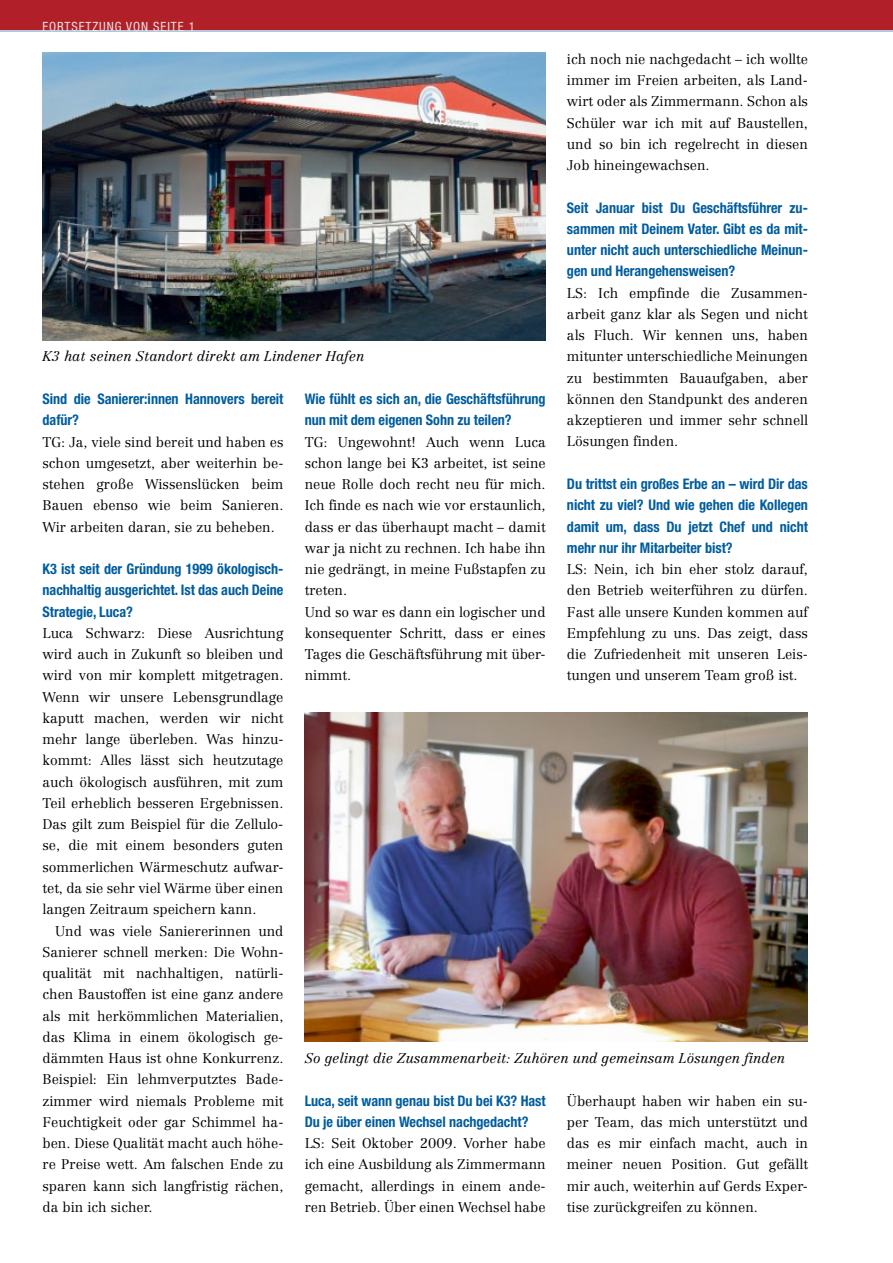
<style>
.page{position:relative;width:893px;height:1263px;background:#fff}
.page>*{position:absolute;margin:0;border:0;box-sizing:border-box;transform-origin:0 0}
.t1{font:700 condensed 14.7px/21.3px "Helvetica Neue LT Pro";letter-spacing:-.005em;color:#005d9d}
.t2{font:300 13.8px/21.3px "Centennial LT";color:#000;text-align:justify}
.t3{font:italic 300 13.8px "Centennial LT";color:#000}
.t4{font:condensed 12.75px "Helvetica Neue LT Pro";letter-spacing:.075em;color:#e6e3df}
</style>
<div class="page">
<div style="left:0;top:0;width:893px;height:32px;background:#b12029"></div>
<hr style="left:0;top:31px;width:893px;height:1px;background:#b5c6dd">
<img style="left:43px;top:53px;width:503px;height:287px">
<img style="left:305px;top:712px;width:503px;height:330px">
<p class="t4" style="left:42px;top:19px;width:154px">FORTSETZUNG VON SEITE 1</p>
<p class="t2" style="left:567px;top:48px;width:242px">ich noch nie nachgedacht – ich wollte immer im Freien arbeiten, als Land&shy;wirt oder als Zimmermann. Schon als Schüler war ich mit auf Baustellen, und so bin ich regelrecht in diesen Job hineingewachsen.</p>
<p class="t1" style="left:567px;top:197px;width:242px;text-align:justify">Seit Januar bist Du Geschäftsführer zu&shy;sammen mit Deinem Vater. Gibt es da mit&shy;unter nicht auch unterschiedliche Meinun&shy;gen und Herangehensweisen?</p>
<p class="t2" style="left:567px;top:282px;width:242px">LS: Ich empfinde die Zusammen&shy;arbeit ganz klar als Segen und nicht als Fluch. Wir kennen uns, haben mitunter unterschiedliche Meinungen zu bestimmten Bauaufgaben, aber können den Standpunkt des anderen akzeptieren und immer sehr schnell Lösungen finden.</p>
<p class="t1" style="left:567px;top:473px;width:242px;text-align:justify">Du trittst ein großes Erbe an – wird Dir das nicht zu viel? Und wie gehen die Kollegen damit um, dass Du jetzt Chef und nicht mehr nur ihr Mitarbeiter bist?</p>
<p class="t2" style="left:567px;top:559px;width:242px">LS: Nein, ich bin eher stolz darauf, den Betrieb weiterführen zu dürfen.<br>Fast alle unsere Kunden kommen auf Empfehlung zu uns. Das zeigt, dass die Zufriedenheit mit unseren Leis&shy;tungen und unserem Team groß ist.</p>
<p class="t3" style="left:43px;top:348px;width:323px">K3 hat seinen Standort direkt am Lindener Hafen</p>
<p class="t1" style="left:305px;top:388px;width:242px">Wie fühlt es sich an, die Geschäftsführung nun mit dem eigenen Sohn zu teilen?</p>
<p class="t2" style="left:305px;top:431px;width:242px;text-align:left">TG: Ungewohnt! Auch wenn Luca schon lange bei K3 arbeitet, ist seine neue Rolle doch recht neu für mich.<br>Ich finde es nach wie vor erstaunlich, dass er das überhaupt macht – damit war ja nicht zu rechnen. Ich habe ihn nie gedrängt, in meine Fußstapfen zu treten.<br>Und so war es dann ein logischer und konsequenter Schritt, dass er eines<br>Tages die Geschäftsführung mit über&shy;nimmt.</p>
<p class="t1" style="left:43px;top:388px;width:242px">Sind die Sanierer:innen Hannovers bereit dafür?</p>
<p class="t2" style="left:43px;top:431px;width:242px">TG: Ja, viele sind bereit und haben es schon umgesetzt, aber weiterhin be&shy;stehen große Wissenslücken beim Bauen ebenso wie beim Sanieren.<br>Wir arbeiten daran, sie zu beheben.</p>
<p class="t1" style="left:43px;top:558px;width:242px;text-align:justify">K3 ist seit der Gründung 1999 ökologisch&shy;nachhaltig ausgerichtet. Ist das auch Deine Strategie, Luca?</p>
<p class="t2" style="left:43px;top:622px;width:242px">Luca Schwarz: Diese Ausrichtung wird auch in Zukunft so bleiben und wird von mir komplett mitgetragen.<br>Wenn wir unsere Lebensgrundlage kaputt machen, werden wir nicht mehr lange überleben. Was hinzu&shy;kommt: Alles lässt sich heutzutage auch ökologisch ausführen, mit zum Teil erheblich besseren Ergebnissen.<br>Das gilt zum Beispiel für die Zellulo&shy;se, die mit einem besonders guten sommerlichen Wärmeschutz aufwar&shy;tet, da sie sehr viel Wärme über einen langen Zeitraum speichern kann.</p>
<p class="t2" style="left:43px;top:920px;width:242px;text-indent:13px">Und was viele Saniererinnen und Sanierer schnell merken: Die Wohn&shy;qualität mit nachhaltigen, natürli&shy;chen Baustoffen ist eine ganz andere als mit herkömmlichen Materialien, das Klima in einem ökologisch ge&shy;dämmten Haus ist ohne Konkurrenz.<br>Beispiel: Ein lehmverputztes Bade&shy;zimmer wird niemals Probleme mit Feuchtigkeit oder gar Schimmel ha&shy;ben. Diese Qualität macht auch höhe&shy;re Preise wett. Am falschen Ende zu sparen kann sich langfristig rächen, da bin ich sicher.</p>
<p class="t3" style="left:305px;top:1050px;width:482px">So gelingt die Zusammenarbeit: Zuhören und gemeinsam Lösungen finden</p>
<p class="t2" style="left:567px;top:1090px;width:242px">Überhaupt haben wir haben ein su&shy;per Team, das mich unterstützt und das es mir einfach macht, auch in meiner neuen Position. Gut gefällt mir auch, weiterhin auf Gerds Exper&shy;tise zurückgreifen zu können.</p>
<p class="t1" style="left:305px;top:1089px;width:242px">Luca, seit wann genau bist Du bei K3? Hast<br>Du je über einen Wechsel nachgedacht?</p>
<p class="t2" style="left:305px;top:1133px;width:242px">LS: Seit Oktober 2009. Vorher habe ich eine Ausbildung als Zimmermann gemacht, allerdings in einem ande&shy;ren Betrieb. Über einen Wechsel habe</p>
</div>
